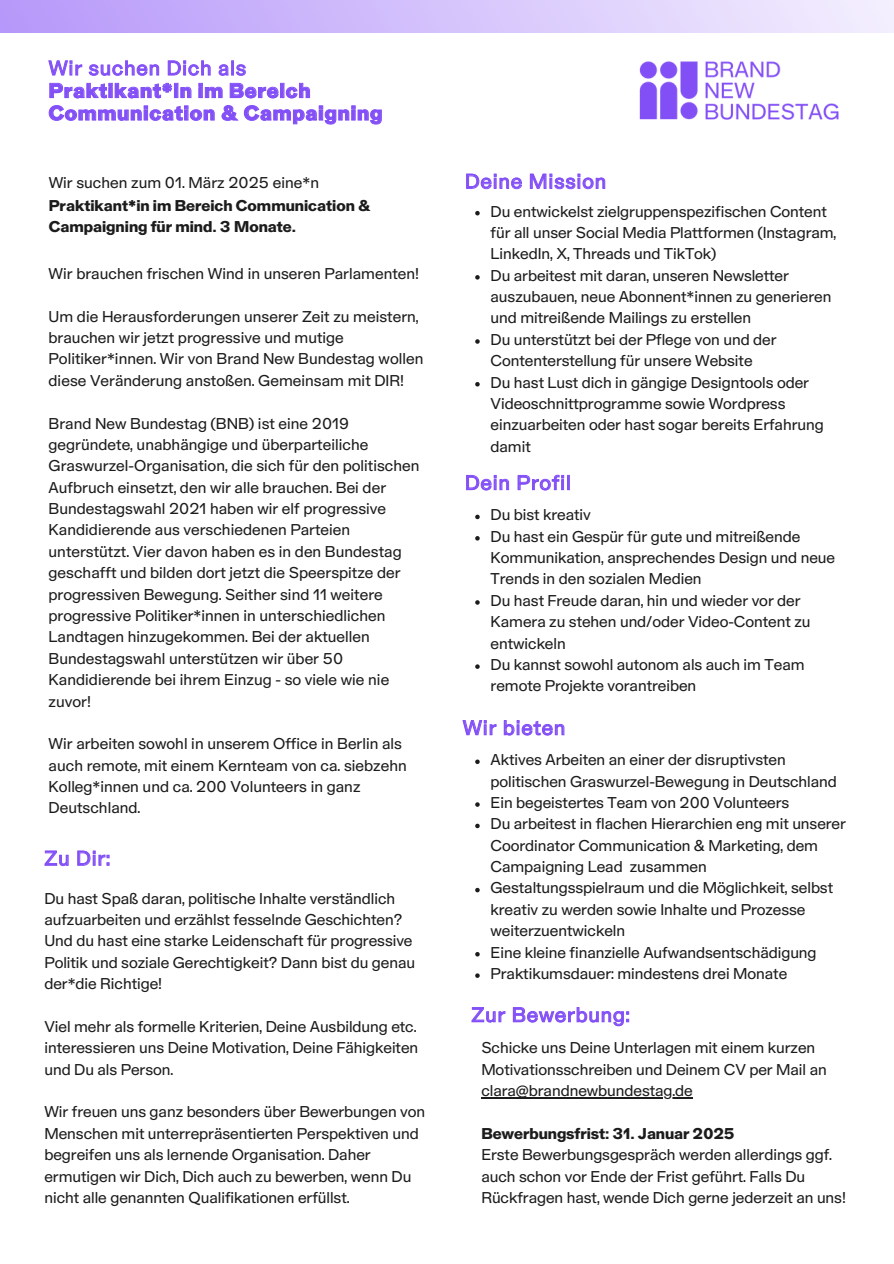
<style>
.page{position:relative;width:894px;height:1264px;background:#fff}
.page>*{position:absolute;margin:0;border:0;box-sizing:border-box;transform-origin:0 0}
.t1{font:19.5px "Alpha";letter-spacing:.05em;color:#834ff6}
.t2{font:700 19.5px/22.5px "Alpha";letter-spacing:.05em;color:#834ff6}
.t3{font:15px/21.3px "Alpha";letter-spacing:-.005em;color:#1c1c1c}
.t4{font:700 15px/21.3px "Alpha";color:#1c1c1c}
</style>
<div class="page">
<svg style="left:0;top:0;width:893px;height:32px;background:#cebafb"></svg>
<img style="left:633px;top:0;width:213px;height:120px">
<svg style="left:48px;top:60px;width:334px;height:65px"></svg>
<svg style="left:466px;top:474px;width:104px;height:16px"></svg>
<svg style="left:475px;top:514px;width:4px;height:5px"></svg>
<svg style="left:475px;top:536px;width:4px;height:4px"></svg>
<svg style="left:475px;top:600px;width:4px;height:4px"></svg>
<svg style="left:475px;top:664px;width:4px;height:5px"></svg>
<svg style="left:475px;top:211px;width:4px;height:4px"></svg>
<svg style="left:475px;top:275px;width:4px;height:4px"></svg>
<svg style="left:475px;top:339px;width:4px;height:5px"></svg>
<svg style="left:475px;top:382px;width:4px;height:4px"></svg>
<svg style="left:466px;top:173px;width:139px;height:16px"></svg>
<svg style="left:475px;top:759px;width:4px;height:5px"></svg>
<svg style="left:475px;top:802px;width:4px;height:4px"></svg>
<svg style="left:475px;top:823px;width:4px;height:5px"></svg>
<svg style="left:475px;top:887px;width:4px;height:5px"></svg>
<svg style="left:475px;top:952px;width:4px;height:4px"></svg>
<svg style="left:475px;top:973px;width:4px;height:4px"></svg>
<svg style="left:462px;top:720px;width:102px;height:16px"></svg>
<hr style="left:481px;top:1097px;width:211px;height:1px;background:#1c1c1c">
<svg style="left:471px;top:1007px;width:158px;height:19px"></svg>
<svg style="left:44px;top:850px;width:66px;height:16px"></svg>
<h1 class="t1" style="left:49px;top:60px;width:199px">Wir suchen Dich als</h1>
<h1 class="t2" style="left:49px;top:81px;width:335px">Praktikant*in im Bereich<br>Communication &amp; Campaigning</h1>
<h1 class="t1" style="left:465px;top:173px;width:142px">Deine Mission</h1>
<p class="t3" style="left:49px;top:172px;width:272px">Wir suchen zum 01. März 2025 eine*n</p>
<p class="t4" style="left:49px;top:196px;width:323px">Praktikant*in im Bereich Communication &amp;<br>Campaigning für mind. 3 Monate.</p>
<p class="t3" style="left:490px;top:201px;width:347px">Du entwickelst zielgruppenspezifischen Content für all unser Social Media Plattformen (Instagram,<br>LinkedIn, X, Threads und TikTok)</p>
<p class="t3" style="left:490px;top:266px;width:342px">Du arbeitest mit daran, unseren Newsletter auszubauen, neue Abonnent*innen zu generieren und mitreißende Mailings zu erstellen</p>
<h1 class="t3" style="left:490px;top:330px;width:287px">Du unterstützt bei der Pflege von und der<br>Contenterstellung für unsere Website</h1>
<p class="t3" style="left:490px;top:372px;width:334px">Du hast Lust dich in gängige Designtools oder Videoschnittprogramme sowie Wordpress einzuarbeiten oder hast sogar bereits Erfahrung damit</p>
<p class="t3" style="left:49px;top:264px;width:372px">Wir brauchen frischen Wind in unseren Parlamenten!</p>
<p class="t3" style="left:49px;top:306px;width:376px">Um die Herausforderungen unserer Zeit zu meistern, brauchen wir jetzt progressive und mutige Politiker*innen. Wir von Brand New Bundestag wollen diese Veränderung anstoßen. Gemeinsam mit DIR!</p>
<p class="t3" style="left:49px;top:413px;width:372px">Brand New Bundestag (BNB) ist eine 2019 gegründete, unabhängige und überparteiliche Graswurzel-Organisation, die sich für den politischen Aufbruch einsetzt, den wir alle brauchen. Bei der Bundestagswahl 2021 haben wir elf progressive Kandidierende aus verschiedenen Parteien unterstützt. Vier davon haben es in den Bundestag geschafft und bilden dort jetzt die Speerspitze der progressiven Bewegung. Seither sind 11 weitere progressive Politiker*innen in unterschiedlichen Landtagen hinzugekommen. Bei der aktuellen Bundestagswahl unterstützen wir über 50<br>Kandidierende bei ihrem Einzug - so viele wie nie zuvor!</p>
<h2 class="t3" style="left:49px;top:734px;width:360px">Wir arbeiten sowohl in unserem Office in Berlin als auch remote, mit einem Kernteam von ca. siebzehn Kolleg*innen und ca. 200 Volunteers in ganz Deutschland.</h2>
<h1 class="t1" style="left:465px;top:474px;width:107px">Dein Profil</h1>
<p class="t3" style="left:490px;top:505px;width:102px">Du bist kreativ</p>
<h1 class="t3" style="left:490px;top:526px;width:346px">Du hast ein Gespür für gute und mitreißende<br>Kommunikation, ansprechendes Design und neue<br>Trends in den sozialen Medien</h1>
<p class="t3" style="left:490px;top:590px;width:321px">Du hast Freude daran, hin und wieder vor der<br>Kamera zu stehen und/oder Video-Content zu entwickeln</p>
<p class="t3" style="left:490px;top:655px;width:315px">Du kannst sowohl autonom als auch im Team remote Projekte vorantreiben</p>
<h1 class="t1" style="left:463px;top:719px;width:104px">Wir bieten</h1>
<p class="t3" style="left:490px;top:750px;width:348px">Aktives Arbeiten an einer der disruptivsten politischen Graswurzel-Bewegung in Deutschland</p>
<p class="t3" style="left:490px;top:792px;width:300px">Ein begeistertes Team von 200 Volunteers</p>
<h1 class="t3" style="left:490px;top:814px;width:357px">Du arbeitest in flachen Hierarchien eng mit unserer<br>Coordinator Communication &amp; Marketing, dem<br>Campaigning Lead zusammen</h1>
<p class="t3" style="left:490px;top:878px;width:344px">Gestaltungsspielraum und die Möglichkeit, selbst kreativ zu werden sowie Inhalte und Prozesse weiterzuentwickeln</p>
<p class="t3" style="left:490px;top:942px;width:327px">Eine kleine finanzielle Aufwandsentschädigung</p>
<p class="t3" style="left:490px;top:963px;width:298px">Praktikumsdauer: mindestens drei Monate</p>
<h1 class="t1" style="left:44px;top:849px;width:67px">Zu Dir:</h1>
<p class="t3" style="left:44px;top:888px;width:372px">Du hast Spaß daran, politische Inhalte verständlich aufzuarbeiten und erzählst fesselnde Geschichten?<br>Und du hast eine starke Leidenschaft für progressive Politik und soziale Gerechtigkeit? Dann bist du genau der*die Richtige!</p>
<p class="t3" style="left:44px;top:1016px;width:375px;text-align:justify">Viel mehr als formelle Kriterien, Deine Ausbildung etc. interessieren uns Deine Motivation, Deine Fähigkeiten und Du als Person.</p>
<p class="t3" style="left:44px;top:1102px;width:382px">Wir freuen uns ganz besonders über Bewerbungen von Menschen mit unterrepräsentierten Perspektiven und begreifen uns als lernende Organisation. Daher ermutigen wir Dich, Dich auch zu bewerben, wenn Du nicht alle genannten Qualifikationen erfüllst.</p>
<h1 class="t1" style="left:471px;top:1006px;width:159px">Zur Bewerbung:</h1>
<p class="t3" style="left:481px;top:1038px;width:347px">Schicke uns Deine Unterlagen mit einem kurzen<br>Motivationsschreiben und Deinem CV per Mail an</p>
<p class="t3" style="left:481px;top:1080px;width:213px">clara@brandnewbundestag.de</p>
<p class="t4" style="left:481px;top:1123px;width:254px">Bewerbungsfrist: 31. Januar 2025</p>
<h1 class="t3" style="left:481px;top:1145px;width:366px">Erste Bewerbungsgespräch werden allerdings ggf. auch schon vor Ende der Frist geführt. Falls Du<br>Rückfragen hast, wende Dich gerne jederzeit an uns!</h1>
</div>
